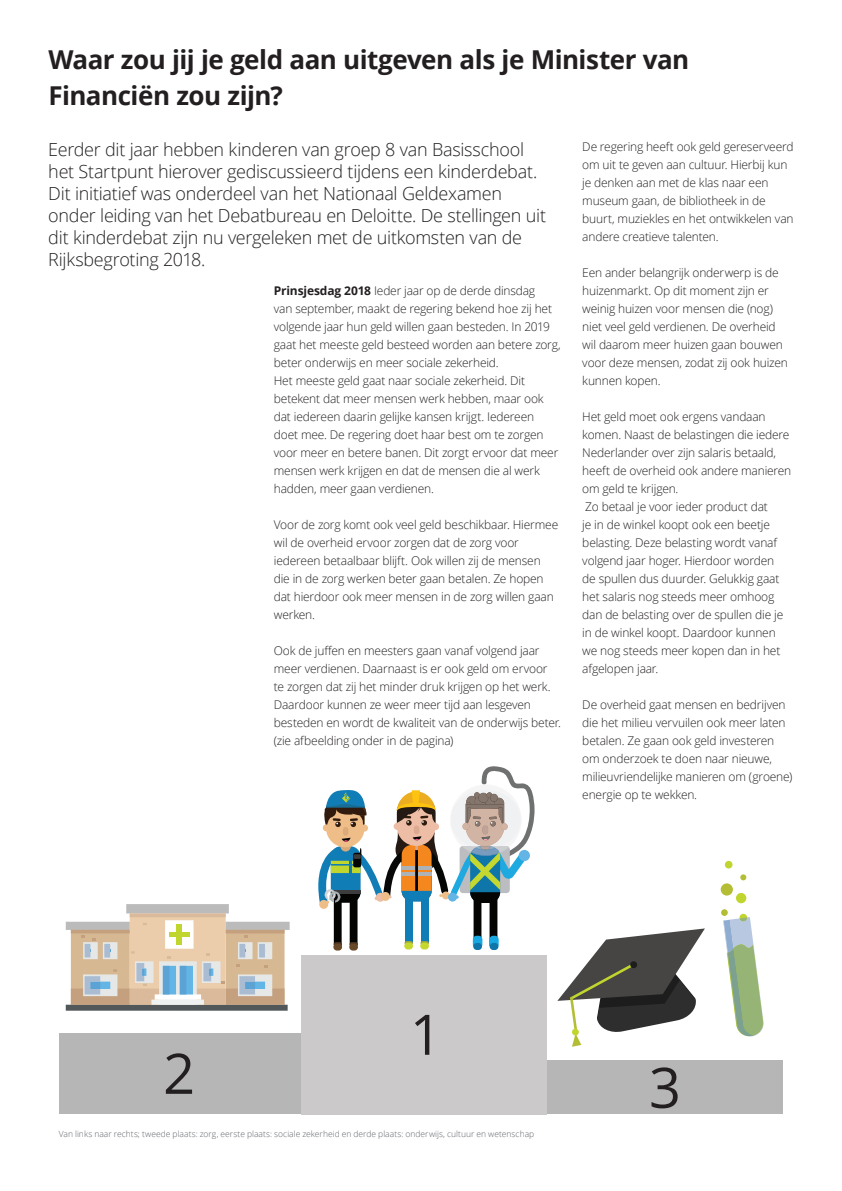
<style>
.page{position:relative;width:842px;height:1191px;background:#fff}
.page>*{position:absolute;margin:0;border:0;box-sizing:border-box;transform-origin:0 0}
.t1{font:700 26px/36px "Open Sans";letter-spacing:-.02em;color:#231f20}
.t2{font:300 18px/22px "Open Sans";letter-spacing:-.015em;color:#231f20}
.t3{font:300 12px/18px "Open Sans";letter-spacing:-.015em;color:#231f20}
.t4{font:300 8.5px "Open Sans";letter-spacing:.005em;color:#5f6369}
.s1{font-weight:700}
</style>
<div class="page">
<div style="left:537px;top:1060px;width:246px;height:53px;background:#b6b6b6"></div>
<div style="left:59px;top:1033px;width:246px;height:80px;background:#b6b6b6"></div>
<div style="left:301px;top:955px;width:246px;height:159px;background:#cbc9c9"></div>
<svg style="left:415px;top:1015px;width:14px;height:39px"></svg>
<svg style="left:166px;top:1053px;width:26px;height:40px"></svg>
<svg style="left:651px;top:1067px;width:27px;height:41px"></svg>
<div style="left:71px;top:930px;width:59px;height:75px;background:#d6b892"></div>
<div style="left:226px;top:929px;width:59px;height:75px;background:#d6b892"></div>
<div style="left:66px;top:1004px;width:222px;height:6px;background:#52575a"></div>
<div style="left:66px;top:921px;width:64px;height:9px;background:#babbba"></div>
<div style="left:226px;top:921px;width:64px;height:9px;background:#babbba"></div>
<div style="left:126px;top:904px;width:103px;height:9px;background:#babbba"></div>
<div style="left:71px;top:988px;width:59px;height:16px;background:#c5a07f"></div>
<div style="left:226px;top:988px;width:59px;height:16px;background:#c5a07f"></div>
<svg style="left:71px;top:929px;width:59px;height:4px"></svg>
<svg style="left:226px;top:929px;width:59px;height:4px"></svg>
<svg style="left:238px;top:974px;width:34px;height:22px"></svg>
<svg style="left:83px;top:969px;width:34px;height:27px"></svg>
<svg style="left:81px;top:935px;width:36px;height:24px"></svg>
<svg style="left:236px;top:935px;width:36px;height:33px"></svg>
<svg style="left:130px;top:913px;width:96px;height:91px;background:#dacfc0"></svg>
<div style="left:169px;top:932px;width:21px;height:5px;background:#c1d52f"></div>
<div style="left:177px;top:924px;width:5px;height:21px;background:#c1d52f"></div>
<svg style="left:739px;top:913px;width:8px;height:8px"></svg>
<svg style="left:723px;top:917px;width:41px;height:120px"></svg>
<div style="left:736px;top:893px;width:10px;height:10px;background:#c1d52f;border-radius:50%"></div>
<div style="left:725px;top:861px;width:7px;height:7px;background:#c1d52f;border-radius:50%"></div>
<svg style="left:740px;top:874px;width:6px;height:6px"></svg>
<div style="left:721px;top:909px;width:7px;height:7px;background:#b4be34;border-radius:50%"></div>
<div style="left:721px;top:883px;width:12px;height:12px;background:#b4be34;border-radius:50%"></div>
<svg style="left:557px;top:928px;width:148px;height:118px"></svg>
<svg style="left:319px;top:900px;width:9px;height:9px"></svg>
<div style="left:334px;top:893px;width:8px;height:55px;background:#040503;border-radius:4px"></div>
<div style="left:350px;top:893px;width:7px;height:55px;background:#040503;border-radius:4px"></div>
<svg style="left:334px;top:942px;width:8px;height:3px"></svg>
<div style="left:333px;top:943px;width:9px;height:7px;background:#67492a;border-radius:3px"></div>
<svg style="left:350px;top:942px;width:8px;height:3px"></svg>
<div style="left:349px;top:943px;width:9px;height:7px;background:#67492a;border-radius:3px"></div>
<div style="left:405px;top:896px;width:7px;height:47px;background:#117db7"></div>
<div style="left:421px;top:896px;width:7px;height:47px;background:#117db7"></div>
<svg style="left:405px;top:941px;width:8px;height:3px"></svg>
<div style="left:404px;top:942px;width:9px;height:7px;background:#c4d830;border-radius:3px"></div>
<svg style="left:420px;top:941px;width:9px;height:3px"></svg>
<div style="left:420px;top:942px;width:9px;height:7px;background:#c4d830;border-radius:3px"></div>
<div style="left:474px;top:894px;width:7px;height:54px;background:#040503;border-radius:4px"></div>
<div style="left:490px;top:894px;width:7px;height:54px;background:#040503;border-radius:4px"></div>
<div style="left:473px;top:935px;width:9px;height:13px;background:#18a8e1;border-radius:4px"></div>
<div style="left:473px;top:943px;width:9px;height:7px;background:#0f76a9;border-radius:4px"></div>
<div style="left:489px;top:935px;width:10px;height:13px;background:#18a8e1;border-radius:4px"></div>
<div style="left:490px;top:943px;width:8px;height:7px;background:#0f76a9;border-radius:4px"></div>
<svg style="left:318px;top:766px;width:217px;height:141px"></svg>
<h1 class="t1" style="left:48px;top:41px;width:642px">Waar zou jij je geld aan uitgeven als je Minister van<br>Financiën zou zijn?</h1>
<p class="t2" style="left:48px;top:138px;width:499px">Eerder dit jaar hebben kinderen van groep 8 van Basisschool het Startpunt hierover gediscussieerd tijdens een kinderdebat.<br>Dit initiatief was onderdeel van het Nationaal Geldexamen onder leiding van het Debatbureau en Deloitte. De stellingen uit dit kinderdebat zijn nu vergeleken met de uitkomsten van de Rijksbegroting 2018.</p>
<p class="t3" style="left:274px;top:281px;width:288px"><span class="s1">Prinsjesdag 2018</span> Ieder jaar op de derde dinsdag<br>van september, maakt de regering bekend hoe zij het volgende jaar hun geld willen gaan besteden. In 2019 gaat het meeste geld besteed worden aan betere zorg, beter onderwijs en meer sociale zekerheid.<br>Het meeste geld gaat naar sociale zekerheid. Dit betekent dat meer mensen werk hebben, maar ook dat iedereen daarin gelijke kansen krijgt. Iedereen doet mee. De regering doet haar best om te zorgen voor meer en betere banen. Dit zorgt ervoor dat meer mensen werk krijgen en dat de mensen die al werk hadden, meer gaan verdienen.</p>
<p class="t3" style="left:274px;top:515px;width:286px">Voor de zorg komt ook veel geld beschikbaar. Hiermee wil de overheid ervoor zorgen dat de zorg voor iedereen betaalbaar blijft. Ook willen zij de mensen die in de zorg werken beter gaan betalen. Ze hopen dat hierdoor ook meer mensen in de zorg willen gaan werken.</p>
<p class="t3" style="left:274px;top:641px;width:289px">Ook de juffen en meesters gaan vanaf volgend jaar meer verdienen. Daarnaast is er ook geld om ervoor<br>te zorgen dat zij het minder druk krijgen op het werk.<br>Daardoor kunnen ze weer meer tijd aan lesgeven besteden en wordt de kwaliteit van de onderwijs beter. (zie afbeelding onder in de pagina)</p>
<p class="t3" style="left:582px;top:138px;width:213px">De regering heeft ook geld gereserveerd om uit te geven aan cultuur. Hierbij kun je denken aan met de klas naar een museum gaan, de bibliotheek in de buurt, muziekles en het ontwikkelen van andere creatieve talenten.</p>
<p class="t3" style="left:582px;top:264px;width:207px">Een ander belangrijk onderwerp is de huizenmarkt. Op dit moment zijn er weinig huizen voor mensen die (nog) niet veel geld verdienen. De overheid wil daarom meer huizen gaan bouwen voor deze mensen, zodat zij ook huizen kunnen kopen.</p>
<p class="t3" style="left:582px;top:408px;width:211px">Het geld moet ook ergens vandaan komen. Naast de belastingen die iedere Nederlander over zijn salaris betaald, heeft de overheid ook andere manieren om geld te krijgen.<br>Zo betaal je voor ieder product dat<br>je in de winkel koopt ook een beetje belasting. Deze belasting wordt vanaf volgend jaar hoger. Hierdoor worden<br>de spullen dus duurder. Gelukkig gaat het salaris nog steeds meer omhoog dan de belasting over de spullen die je in de winkel koopt. Daardoor kunnen we nog steeds meer kopen dan in het afgelopen jaar.</p>
<p class="t3" style="left:582px;top:696px;width:212px">De overheid gaat mensen en bedrijven die het milieu vervuilen ook meer laten betalen. Ze gaan ook geld investeren om onderzoek te doen naar nieuwe, milieuvriendelijke manieren om (groene) energie op te wekken.</p>
<p class="t4" style="left:59px;top:1128px;width:477px">Van links naar rechts; tweede plaats: zorg, eerste plaats: sociale zekerheid en derde plaats: onderwijs, cultuur en wetenschap</p>
</div>
